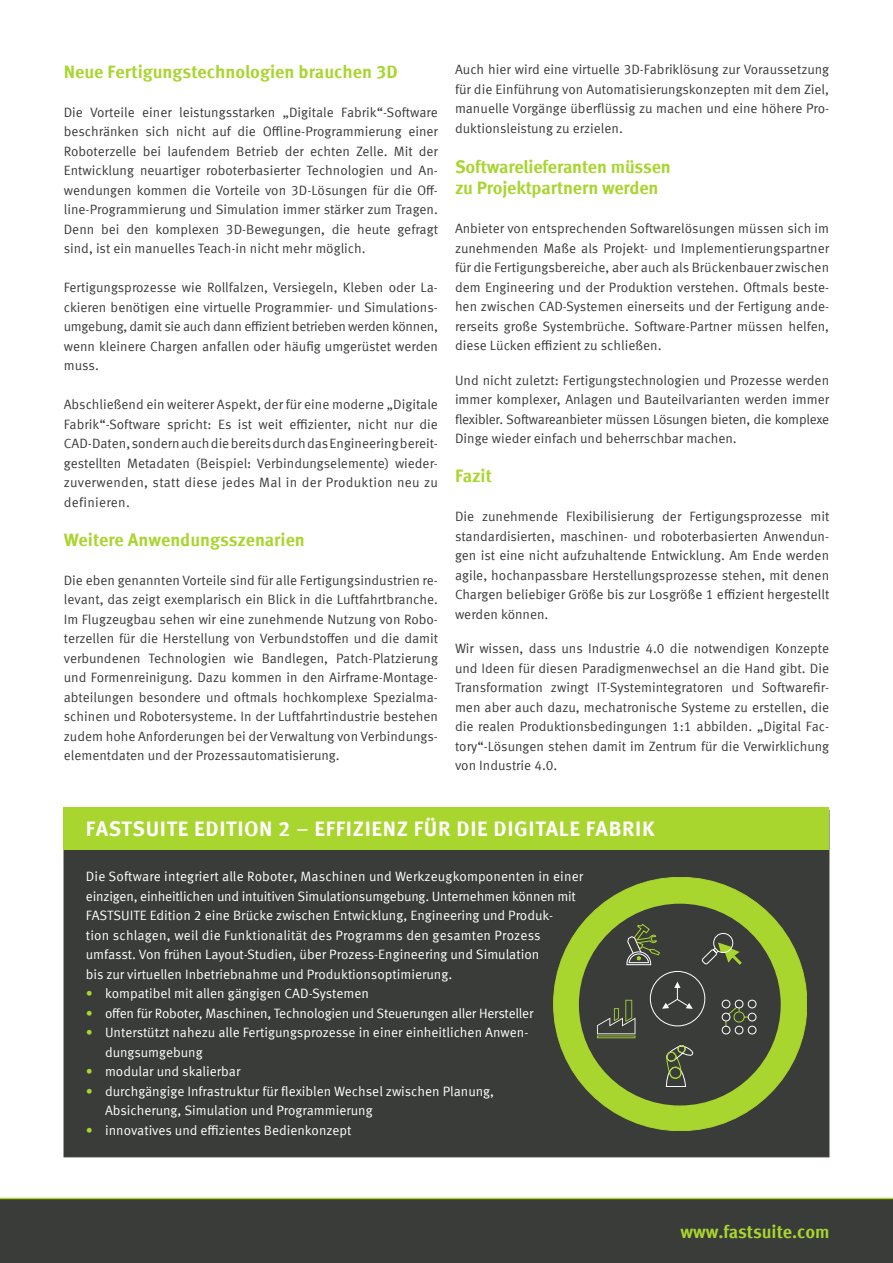
<style>
.page{position:relative;width:893px;height:1263px;background:#fff}
.page>*{position:absolute;margin:0;border:0;box-sizing:border-box;transform-origin:0 0}
.t1{font:700 21px "Meta Offc Pro";letter-spacing:.03em;color:#fff}
.t2{font:700 18px/21px "Meta Offc Pro";letter-spacing:-.01em;color:#a9d52f}
.t3{font:13.5px/19.5px "Meta Offc Pro Norm";color:#3a3c39;text-align:justify}
.t4{font:13.5px/19.5px "Meta Offc Pro Norm";color:#fff}
.s1{color:#a9d52f}
</style>
<div class="page">
<div style="left:64px;top:810px;width:765px;height:347px;background:#3a3c39"></div>
<div style="left:64px;top:807px;width:765px;height:43px;background:#a9d52f"></div>
<div style="left:554px;top:877px;width:253px;height:254px;background:#a9d52f;border:1px solid #a9d52f;border-radius:50%"></div>
<div style="left:579px;top:904px;width:202px;height:201px;background:#3a3c39;border-radius:50%"></div>
<svg style="left:597px;top:922px;width:160px;height:165px"></svg>
<div style="left:0;top:1199px;width:893px;height:64px;background:#3a3c39"></div>
<hr style="left:0;top:1198px;width:893px;height:1px;background:#a9d52f">
<p class="t2" style="left:64px;top:60px;width:335px">Neue Fertigungstechnologien brauchen 3D</p>
<p class="t3" style="left:64px;top:101px;width:376px">Die Vorteile einer leistungsstarken „Digitale Fabrik“-Software beschränken sich nicht auf die Offline-Programmierung einer Roboterzelle bei laufendem Betrieb der echten Zelle. Mit der Entwicklung neuartiger roboterbasierter Technologien und An&shy;wendungen kommen die Vorteile von 3D-Lösungen für die Off&shy;line-Programmierung und Simulation immer stärker zum Tragen.<br>Denn bei den komplexen 3D-Bewegungen, die heute gefragt sind, ist ein manuelles Teach-in nicht mehr möglich.</p>
<p class="t3" style="left:64px;top:277px;width:376px">Fertigungsprozesse wie Rollfalzen, Versiegeln, Kleben oder La&shy;ckieren benötigen eine virtuelle Programmier- und Simulations&shy;umgebung, damit sie auch dann effizient betrieben werden können, wenn kleinere Chargen anfallen oder häufig umgerüstet werden muss.</p>
<p class="t3" style="left:64px;top:394px;width:376px">Abschließend ein weiterer Aspekt, der für eine moderne „Digitale Fabrik“-Software spricht: Es ist weit effizienter, nicht nur die CAD-Daten, sondern auch die bereits durch das Engineering bereit&shy;gestellten Metadaten (Beispiel: Verbindungselemente) wieder&shy;zuverwenden, statt diese jedes Mal in der Produktion neu zu definieren.</p>
<p class="t2" style="left:64px;top:528px;width:243px">Weitere Anwendungsszenarien</p>
<p class="t3" style="left:64px;top:569px;width:376px">Die eben genannten Vorteile sind für alle Fertigungsindustrien re&shy;levant, das zeigt exemplarisch ein Blick in die Luftfahrtbranche.<br>Im Flugzeugbau sehen wir eine zunehmende Nutzung von Robo&shy;terzellen für die Herstellung von Verbundstoffen und die damit verbundenen Technologien wie Bandlegen, Patch-Platzierung und Formenreinigung. Dazu kommen in den Airframe-Montage&shy;abteilungen besondere und oftmals hochkomplexe Spezialma&shy;schinen und Robotersysteme. In der Luftfahrtindustrie bestehen zudem hohe Anforderungen bei der Verwaltung von Verbindungs&shy;elementdaten und der Prozessautomatisierung.</p>
<p class="t3" style="left:455px;top:59px;width:376px">Auch hier wird eine virtuelle 3D-Fabriklösung zur Voraussetzung für die Einführung von Automatisierungskonzepten mit dem Ziel, manuelle Vorgänge überflüssig zu machen und eine höhere Pro&shy;duktionsleistung zu erzielen.</p>
<p class="t2" style="left:455px;top:155px;width:217px">Softwarelieferanten müssen zu Projektpartnern werden</p>
<p class="t3" style="left:455px;top:218px;width:376px">Anbieter von entsprechenden Softwarelösungen müssen sich im zunehmenden Maße als Projekt- und Implementierungspartner für die Fertigungsbereiche, aber auch als Brückenbauer zwischen dem Engineering und der Produktion verstehen. Oftmals beste&shy;hen zwischen CAD-Systemen einerseits und der Fertigung ande&shy;rerseits große Systembrüche. Software-Partner müssen helfen, diese Lücken effizient zu schließen.</p>
<p class="t3" style="left:455px;top:369px;width:376px">Und nicht zuletzt: Fertigungstechnologien und Prozesse werden immer komplexer, Anlagen und Bauteilvarianten werden immer flexibler. Softwareanbieter müssen Lösungen bieten, die komplexe Dinge wieder einfach und beherrschbar machen.</p>
<p class="t2" style="left:455px;top:464px;width:38px">Fazit</p>
<p class="t3" style="left:455px;top:506px;width:376px">Die zunehmende Flexibilisierung der Fertigungsprozesse mit standardisierten, maschinen- und roboterbasierten Anwendun&shy;gen ist eine nicht aufzuhaltende Entwicklung. Am Ende werden agile, hochanpassbare Herstellungsprozesse stehen, mit denen Chargen beliebiger Größe bis zur Losgröße 1 effizient hergestellt werden können.</p>
<p class="t3" style="left:455px;top:638px;width:376px">Wir wissen, dass uns Industrie 4.0 die notwendigen Konzepte und Ideen für diesen Paradigmenwechsel an die Hand gibt. Die Transformation zwingt IT-Systemintegratoren und Softwarefir&shy;men aber auch dazu, mechatronische Systeme zu erstellen, die die realen Produktionsbedingungen 1:1 abbilden. „Digital Fac&shy;tory“-Lösungen stehen damit im Zentrum für die Verwirklichung von Industrie 4.0.</p>
<p class="t1" style="left:86px;top:812px;width:570px">FASTSUITE EDITION 2 – EFFIZIENZ FÜR DIE DIGITALE FABRIK</p>
<p class="t4" style="left:86px;top:866px;width:499px">Die Software integriert alle Roboter, Maschinen und Werkzeugkomponenten in einer einzigen, einheitlichen und intuitiven Simulationsumgebung. Unternehmen können mit FASTSUITE Edition 2 eine Brücke zwischen Entwicklung, Engineering und Produk-<br>tion schlagen, weil die Funktionalität des Programms den gesamten Prozess umfasst. Von frühen Layout-Studien, über Prozess-Engineering und Simulation<br>bis zur virtuellen Inbetriebnahme und Produktionsoptimierung.</p>
<p class="t4" style="left:86px;top:983px;width:285px"><span class="s1">•</span> kompatibel mit allen gängigen CAD-Systemen</p>
<p class="t4" style="left:86px;top:1002px;width:449px"><span class="s1">•</span> offen für Roboter, Maschinen, Technologien und Steuerungen aller Hersteller</p>
<p class="t4" style="left:105px;top:1022px;width:425px;text-indent:-19px"><span class="s1">•</span> Unterstützt nahezu alle Fertigungsprozesse in einer einheitlichen Anwen&shy;dungsumgebung</p>
<p class="t4" style="left:86px;top:1061px;width:156px"><span class="s1">•</span> modular und skalierbar</p>
<p class="t4" style="left:105px;top:1080px;width:391px;text-indent:-19px"><span class="s1">•</span> durchgängige Infrastruktur für flexiblen Wechsel zwischen Planung,<br>Absicherung, Simulation und Programmierung</p>
<p class="t4" style="left:86px;top:1119px;width:267px"><span class="s1">•</span> innovatives und effizientes Bedienkonzept</p>
<p class="t2" style="left:680px;top:1220px;width:151px">www.fastsuite.com</p>
</div>
